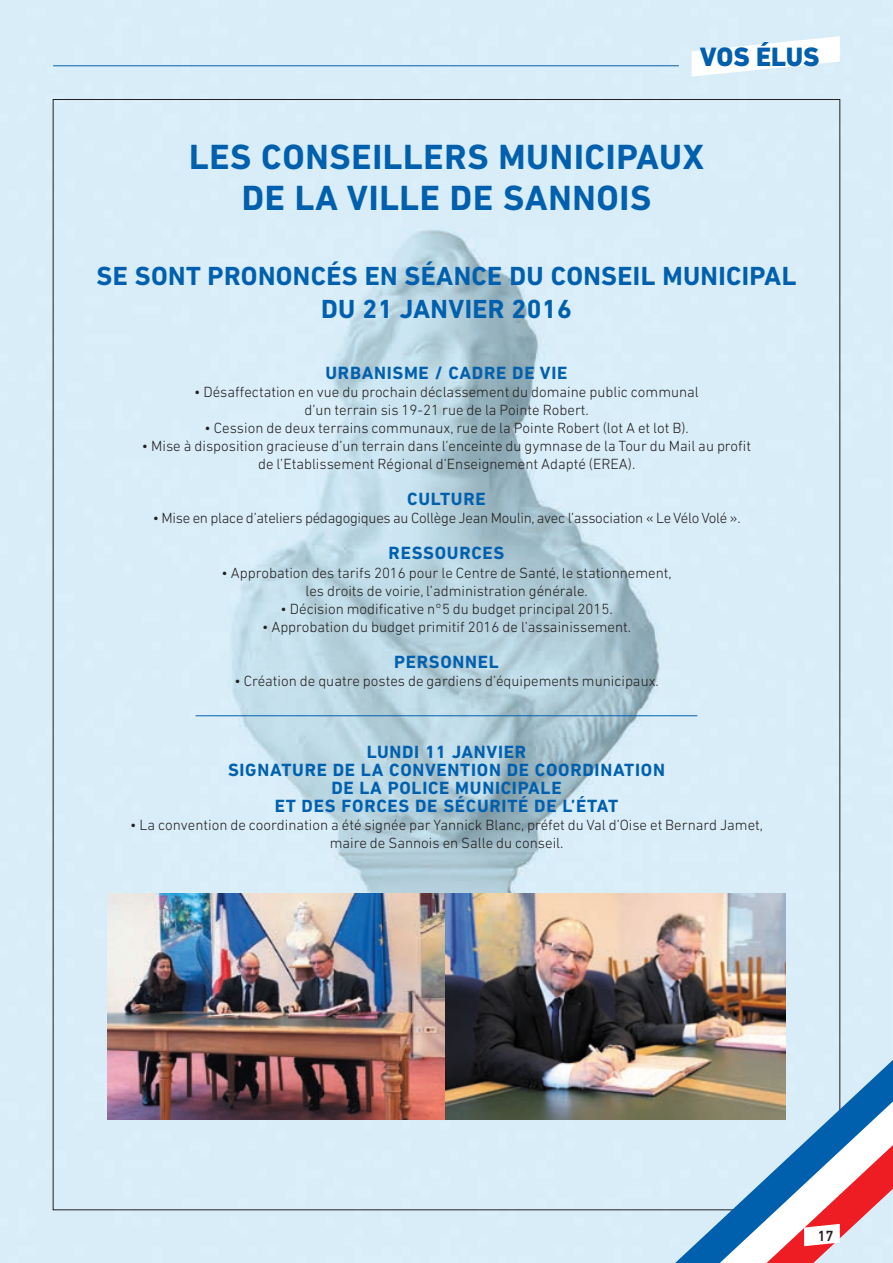
<style>
.page{position:relative;width:893px;height:1263px;background:#fff}
.page>*{position:absolute;margin:0;border:0;box-sizing:border-box;transform-origin:0 0}
.t1{font:700 35.7px/41.4px "DIN Next LT Pro";letter-spacing:.02em;color:#0160ae;text-align:center}
.t2{font:800 27px "DIN Next LT Pro";color:#0160ae}
.t3{font:700 26.7px/32.5px "DIN Next LT Pro";letter-spacing:.015em;color:#0160ae;text-align:center}
.t4{font:700 18px/18px "DIN Next LT Pro";letter-spacing:.04em;color:#0160ae;text-align:center}
.t5{font:300 15px/18px "DIN Next LT Pro";color:#231f20;text-align:center}
.t6{font:300 15px "DIN Next LT Pro";letter-spacing:-.02em;color:#231f20}
.t7{font:500 15px "DIN Next LT Pro";color:#231f20}
</style>
<div class="page">
<img style="left:0;top:0;width:893px;height:1263px">
<svg style="left:692px;top:36px;width:148px;height:41px"></svg>
<hr style="left:53px;top:65px;width:626px;height:1px;background:#0160ae">
<hr style="left:196px;top:715px;width:501px;height:1px;background:#0160ae">
<svg style="left:675px;top:1060px;width:218px;height:203px"></svg>
<img style="left:107px;top:893px;width:339px;height:227px">
<img style="left:446px;top:893px;width:339px;height:227px">
<h2 class="t2" style="left:700px;top:41px;width:121px">VOS ÉLUS</h2>
<h1 class="t1" style="left:189px;top:136px;width:516px">LES CONSEILLERS MUNICIPAUX<br>DE LA VILLE DE SANNOIS</h1>
<h3 class="t3" style="left:97px;top:260px;width:701px">SE SONT PRONONCÉS EN SÉANCE DU CONSEIL MUNICIPAL<br>DU 21 JANVIER 2016</h3>
<p class="t4" style="left:325px;top:364px;width:243px">URBANISME / CADRE DE VIE</p>
<p class="t5" style="left:194px;top:383px;width:506px">• Désaffectation en vue du prochain déclassement du domaine public communal d’un terrain sis 19-21 rue de la Pointe Robert.</p>
<p class="t5" style="left:205px;top:419px;width:486px">• Cession de deux terrains communaux, rue de la Pointe Robert (lot A et lot B).</p>
<p class="t5" style="left:142px;top:437px;width:611px">• Mise à disposition gracieuse d’un terrain dans l’enceinte du gymnase de la Tour du Mail au profit de l’Etablissement Régional d’Enseignement Adapté (EREA).</p>
<p class="t4" style="left:407px;top:490px;width:80px">CULTURE</p>
<p class="t6" style="left:153px;top:510px;width:589px">• Mise en place d’ateliers pédagogiques au Collège Jean Moulin, avec l’association « Le Vélo Volé ».</p>
<p class="t4" style="left:389px;top:544px;width:117px">RESSOURCES</p>
<p class="t5" style="left:222px;top:563px;width:452px">• Approbation des tarifs 2016 pour le Centre de Santé, le stationnement, les droits de voirie, l’administration générale.</p>
<p class="t5" style="left:281px;top:599px;width:334px">• Décision modificative n°5 du budget principal 2015.</p>
<p class="t5" style="left:262px;top:617px;width:371px">• Approbation du budget primitif 2016 de l’assainissement.</p>
<p class="t4" style="left:394px;top:652px;width:106px">PERSONNEL</p>
<p class="t5" style="left:234px;top:672px;width:426px">• Création de quatre postes de gardiens d’équipements municipaux.</p>
<p class="t4" style="left:228px;top:743px;width:438px">LUNDI 11 JANVIER<br>SIGNATURE DE LA CONVENTION DE COORDINATION<br>DE LA POLICE MUNICIPALE<br>ET DES FORCES DE SÉCURITÉ DE L’ÉTAT</p>
<p class="t5" style="left:130px;top:816px;width:634px">• La convention de coordination a été signée par Yannick Blanc, préfet du Val d’Oise et Bernard Jamet, maire de Sannois en Salle du conseil.</p>
<p class="t7" style="left:817px;top:1227px;width:18px">17</p>
</div>
